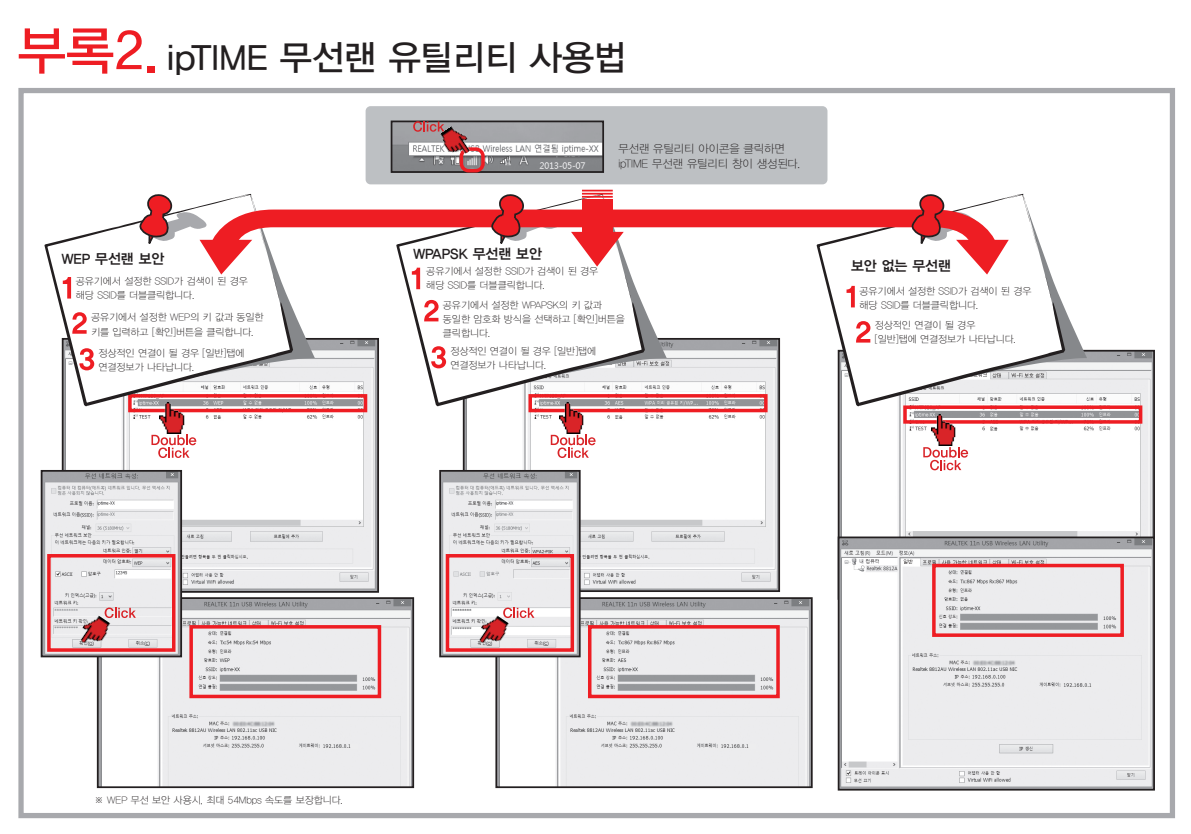
<style>
.page{position:relative;width:1191px;height:834px;background:#fff}
.page>*{position:absolute;margin:0;border:0;box-sizing:border-box;transform-origin:0 0}
.t1{font:35px "YDIYGO330";color:#231f20}
.t2{font:14px "YDIYGO340";color:#231f20}
.t3{font:11.2px/15.4px "YDIYGO310";color:#231f20}
.t4{font:9.8px/14px "YDIYGO310";color:#231f20}
.s1{font-size:52.5px;color:#ee1d23}
</style>
<div class="page">
<img style="left:498px;top:600px;width:311px;height:185px">
<div style="left:495px;top:597px;width:317px;height:191px;border:2px solid #231f20"></div>
<img style="left:466px;top:379px;width:311px;height:210px">
<img style="left:442px;top:473px;width:135px;height:181px">
<img style="left:100px;top:600px;width:311px;height:185px">
<img style="left:65px;top:379px;width:311px;height:210px">
<img style="left:840px;top:353px;width:312px;height:183px">
<img style="left:840px;top:539px;width:312px;height:248px">
<div style="left:365px;top:106px;width:462px;height:78px;background:#bdc0c3;border-radius:5px"></div>
<img style="left:394px;top:123px;width:207px;height:47px">
<div style="left:18px;top:88px;width:1157px;height:730px;border:5px solid #a8a9ad"></div>
<div style="left:97px;top:597px;width:317px;height:191px;border:2px solid #231f20"></div>
<div style="left:903px;top:405px;width:239px;height:18px;border:4px solid #ee1d23"></div>
<div style="left:128px;top:394px;width:239px;height:18px;border:4px solid #ee1d23"></div>
<div style="left:528px;top:394px;width:239px;height:18px;border:4px solid #ee1d23"></div>
<img style="left:931px;top:414px;width:26px;height:31px">
<svg style="left:923px;top:447px;width:45px;height:23px"></svg>
<div style="left:932px;top:563px;width:192px;height:73px;border:4px solid #ee1d23"></div>
<div style="left:189px;top:625px;width:192px;height:73px;border:4px solid #ee1d23"></div>
<div style="left:837px;top:536px;width:318px;height:254px;border:2px solid #231f20"></div>
<svg style="left:44px;top:221px;width:251px;height:187px"></svg>
<svg style="left:837px;top:379px;width:229px;height:29px"></svg>
<svg style="left:429px;top:191px;width:217px;height:217px"></svg>
<hr style="left:582px;top:190px;width:31px;height:1px;background:#ee1d23">
<svg style="left:63px;top:277px;width:8px;height:21px"></svg>
<svg style="left:72px;top:312px;width:15px;height:21px"></svg>
<svg style="left:79px;top:348px;width:15px;height:22px"></svg>
<svg style="left:138px;top:192px;width:949px;height:187px"></svg>
<div style="left:391px;top:120px;width:213px;height:53px;border:2px solid #231f20"></div>
<div style="left:459px;top:147px;width:26px;height:25px;border:4px solid #ee1d23;border-radius:7px"></div>
<img style="left:435px;top:123px;width:39px;height:39px">
<svg style="left:413px;top:121px;width:31px;height:11px"></svg>
<img style="left:559px;top:402px;width:25px;height:31px">
<svg style="left:551px;top:434px;width:44px;height:24px"></svg>
<img style="left:160px;top:402px;width:25px;height:31px">
<svg style="left:151px;top:434px;width:45px;height:24px"></svg>
<img style="left:44px;top:473px;width:135px;height:181px">
<div style="left:47px;top:554px;width:128px;height:97px;border:4px solid #ee1d23"></div>
<div style="left:41px;top:470px;width:141px;height:187px;border:2px solid #231f20"></div>
<img style="left:76px;top:611px;width:38px;height:40px">
<svg style="left:105px;top:607px;width:31px;height:11px"></svg>
<div style="left:588px;top:625px;width:191px;height:73px;border:4px solid #ee1d23"></div>
<div style="left:446px;top:554px;width:128px;height:97px;border:4px solid #ee1d23"></div>
<div style="left:439px;top:470px;width:141px;height:187px;border:2px solid #231f20"></div>
<img style="left:474px;top:611px;width:38px;height:40px">
<svg style="left:503px;top:607px;width:31px;height:11px"></svg>
<h1 class="t1" style="left:18px;top:38px;width:610px"><span class="s1">부록2.</span> ipTIME 무선랜 유틸리티 사용법</h1>
<h2 class="t2" style="left:62px;top:250px;width:104px">WEP 무선랜 보안</h2>
<p class="t4" style="left:76px;top:274px;width:173px">공유기에서 설정한 SSID가 검색이 된 경우 해당 SSID를 더블클릭합니다.</p>
<p class="t4" style="left:91px;top:310px;width:174px">공유기에서 설정한 WEP의 키 값과 동일한 키를 입력하고 [확인]버튼을 클릭합니다.</p>
<p class="t4" style="left:99px;top:345px;width:147px">정상적인 연결이 될 경우 [일반]탭에 연결정보가 나타납니다.</p>
<p class="t3" style="left:618px;top:141px;width:184px">무선랜 유틸리티 아이콘을 클릭하면 ipTIME 무선랜 유틸리티 창이 생성된다.</p>
<h2 class="t2" style="left:413px;top:246px;width:130px">WPAPSK 무선랜 보안</h2>
<p class="t4" style="left:426px;top:264px;width:173px">공유기에서 설정한 SSID가 검색이 된 경우 해당 SSID를 더블클릭합니다.</p>
<p class="t4" style="left:443px;top:298px;width:183px">공유기에서 설정한 WPAPSK의 키 값과 동일한 암호화 방식을 선택하고 [확인]버튼을 클릭합니다.</p>
<p class="t4" style="left:450px;top:344px;width:147px">정상적인 연결이 될 경우 [일반]탭에 연결정보가 나타납니다.</p>
<h2 class="t2" style="left:851px;top:258px;width:101px">보안 없는 무선랜</h2>
<p class="t4" style="left:859px;top:284px;width:173px">공유기에서 설정한 SSID가 검색이 된 경우 해당 SSID를 더블클릭합니다.</p>
<p class="t4" style="left:875px;top:318px;width:143px">정상적인 연결이 될 경우 [일반]탭에 연결정보가 나타납니다.</p>
<p class="t4" style="left:94px;top:792px;width:250px">※ WEP 무선 보안 사용시, 최대 54Mbps 속도를 보장합니다.</p>
</div>
